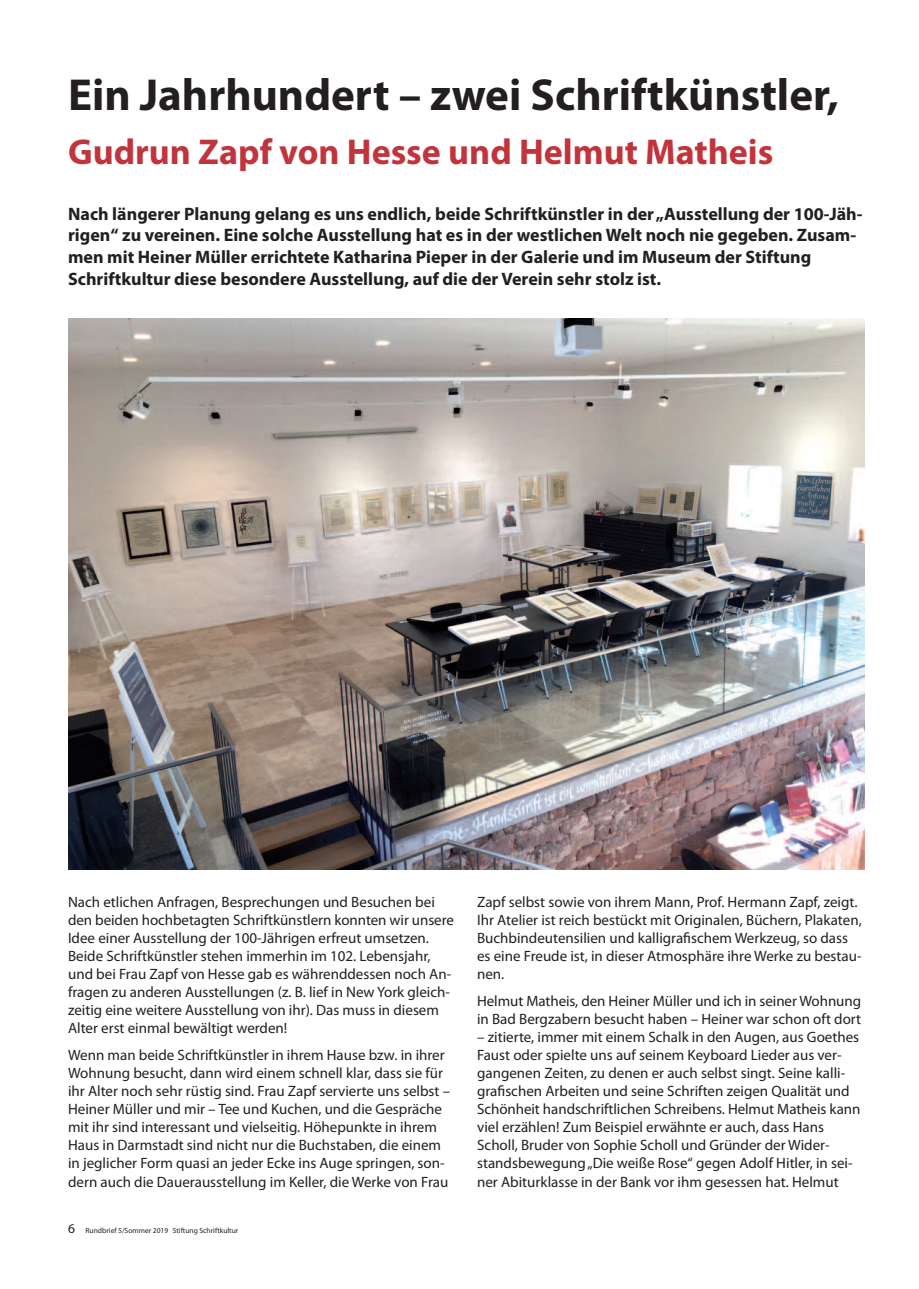
<style>
.page{position:relative;width:919px;height:1289px;background:#fff}
.page>*{position:absolute;margin:0;border:0;box-sizing:border-box;transform-origin:0 0}
.t1{font:700 45px "Myriad Pro";color:#231f20}
.t2{font:700 36px "Myriad Pro";color:#c2343c}
.t3{font:700 18px/21.6px "Myriad Pro";color:#231f20}
.t4{font:15px/18px "Myriad Pro";color:#231f20}
.t5{font:7.5px "Myriad Pro";color:#231f20}
.s1{font-size:13.5px}
</style>
<div class="page">
<img style="left:68px;top:319px;width:796px;height:550px">
<h1 class="t1" style="left:68px;top:78px;width:772px">Ein Jahrhundert – zwei Schriftkünstler,</h1>
<h2 class="t2" style="left:68px;top:139px;width:706px">Gudrun Zapf von Hesse und Helmut Matheis</h2>
<p class="t3" style="left:68px;top:204px;width:796px">Nach längerer Planung gelang es uns endlich, beide Schriftkünstler in der„Ausstellung der 100-Jäh&shy;rigen“ zu vereinen. Eine solche Ausstellung hat es in der westlichen Welt noch nie gegeben. Zusam&shy;men mit Heiner Müller errichtete Katharina Pieper in der Galerie und im Museum der Stiftung Schriftkultur diese besondere Ausstellung, auf die der Verein sehr stolz ist.</p>
<p class="t4" style="left:68px;top:894px;width:387px">Nach etlichen Anfragen, Besprechungen und Besuchen bei den beiden hochbetagten Schriftkünstlern konnten wir unsere Idee einer Ausstellung der 100-Jährigen erfreut umsetzen.<br>Beide Schriftkünstler stehen immerhin im 102. Lebensjahr, und bei Frau Zapf von Hesse gab es währenddessen noch An&shy;fragen zu anderen Ausstellungen (z. B. lief in New York gleich&shy;zeitig eine weitere Ausstellung von ihr). Das muss in diesem Alter erst einmal bewältigt werden!</p>
<p class="t4" style="left:68px;top:1047px;width:383px">Wenn man beide Schriftkünstler in ihrem Hause bzw. in ihrer Wohnung besucht, dann wird einem schnell klar, dass sie für ihr Alter noch sehr rüstig sind. Frau Zapf servierte uns selbst – Heiner Müller und mir – Tee und Kuchen, und die Gespräche mit ihr sind interessant und vielseitig. Höhepunkte in ihrem Haus in Darmstadt sind nicht nur die Buchstaben, die einem in jeglicher Form quasi an jeder Ecke ins Auge springen, son&shy;dern auch die Dauerausstellung im Keller, die Werke von Frau</p>
<p class="t5" style="left:68px;top:1227px;width:172px"><span class="s1">6</span> Rundbrief 5/Sommer 2019 Stiftung Schriftkultur</p>
<p class="t4" style="left:477px;top:894px;width:386px">Zapf selbst sowie von ihrem Mann, Prof. Hermann Zapf, zeigt.<br>Ihr Atelier ist reich bestückt mit Originalen, Büchern, Plakaten, Buchbindeutensilien und kalligrafischem Werkzeug, so dass es eine Freude ist, in dieser Atmosphäre ihre Werke zu bestau&shy;nen.</p>
<p class="t4" style="left:477px;top:993px;width:385px">Helmut Matheis, den Heiner Müller und ich in seiner Wohnung in Bad Bergzabern besucht haben – Heiner war schon oft dort</p>
<p class="t4" style="left:477px;top:1029px;width:385px">– zitierte, immer mit einem Schalk in den Augen, aus Goethes Faust oder spielte uns auf seinem Keyboard Lieder aus ver&shy;gangenen Zeiten, zu denen er auch selbst singt. Seine kalli&shy;grafischen Arbeiten und seine Schriften zeigen Qualität und Schönheit handschriftlichen Schreibens. Helmut Matheis kann viel erzählen! Zum Beispiel erwähnte er auch, dass Hans Scholl, Bruder von Sophie Scholl und Gründer der Wider&shy;standsbewegung„Die weiße Rose“ gegen Adolf Hitler, in sei&shy;ner Abiturklasse in der Bank vor ihm gesessen hat. Helmut</p>
</div>
